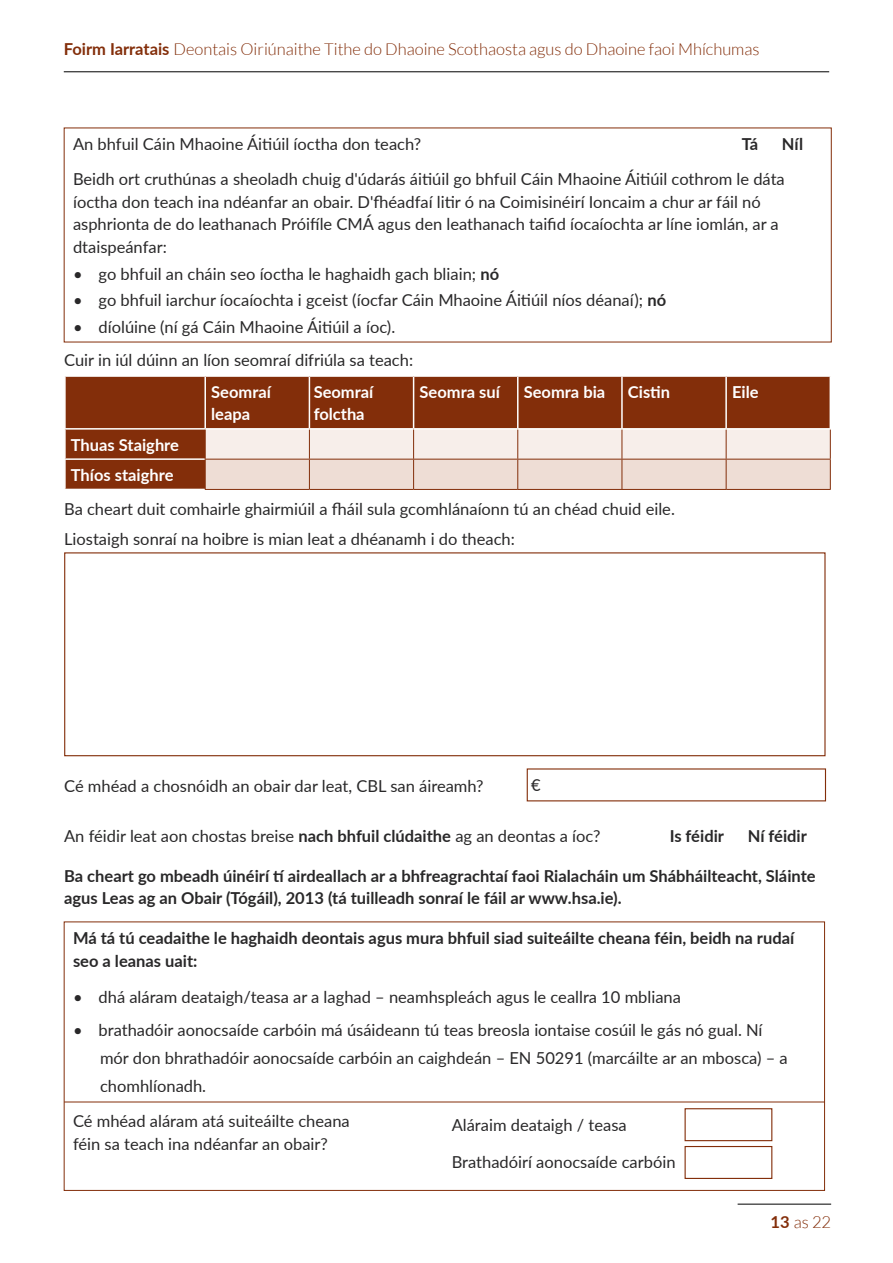
<style>
.page{position:relative;width:893px;height:1263px;background:#fff}
.page>*{position:absolute;margin:0;border:0;box-sizing:border-box;transform-origin:0 0}
.HA_Street_Body{font:16.5px/22.5px "Lato";color:#292829}
.HA_Street_Body-2{font:700 16.5px/22.5px "Lato";color:#292829}
.t1{font:300 16.5px "Lato";color:#832e0a}
.HA_Street_Body-3{font:700 16.5px/22.5px "Lato";color:#fff}
.s1{font-weight:700}
</style>
<div class="page">
<hr style="left:64px;top:71px;width:765px;height:1px;background:#000">
<hr style="left:738px;top:1204px;width:93px;height:1px;background:#000">
<hr style="left:205px;top:489px;width:104px;height:1px;background:#832e0a">
<hr style="left:309px;top:489px;width:105px;height:1px;background:#832e0a">
<hr style="left:414px;top:489px;width:104px;height:1px;background:#832e0a">
<hr style="left:518px;top:489px;width:104px;height:1px;background:#832e0a">
<hr style="left:622px;top:489px;width:104px;height:1px;background:#832e0a">
<hr style="left:726px;top:489px;width:105px;height:1px;background:#832e0a">
<svg style="left:65px;top:376px;width:766px;height:113px;background:#b5816a"></svg>
<hr style="left:205px;top:459px;width:1px;height:30px;background:#832e0a">
<div style="left:64px;top:552px;width:761px;height:204px;border:1px solid #832e0a"></div>
<div style="left:685px;top:1146px;width:87px;height:33px;border:1px solid #832e0a"></div>
<div style="left:685px;top:1108px;width:87px;height:33px;border:1px solid #832e0a"></div>
<hr style="left:64px;top:1101px;width:760px;height:1px;background:#832e0a">
<p class="t1" style="left:64px;top:40px;width:697px"><span class="s1">Foirm Iarratais</span> Deontais Oiriúnaithe Tithe do Dhaoine Scothaosta agus do Dhaoine faoi Mhíchumas</p>
<p class="HA_Street_Body" style="left:73px;top:132px;width:350px">An bhfuil Cáin Mhaoine Áitiúil íoctha don teach?</p>
<p class="HA_Street_Body-2" style="left:742px;top:132px;width:18px">Tá</p>
<p class="HA_Street_Body-2" style="left:782px;top:132px;width:23px">Níl</p>
<p class="HA_Street_Body" style="left:73px;top:167px;width:713px">Beidh ort cruthúnas a sheoladh chuig d'údarás áitiúil go bhfuil Cáin Mhaoine Áitiúil cothrom le dáta íoctha don teach ina ndéanfar an obair. D'fhéadfaí litir ó na Coimisinéirí Ioncaim a chur ar fáil nó asphrionta de do leathanach Próifíle CMÁ agus den leathanach taifid íocaíochta ar líne iomlán, ar a dtaispeánfar:</p>
<p class="HA_Street_Body" style="left:73px;top:262px;width:428px">• go bhfuil an cháin seo íoctha le haghaidh gach bliain; <span class="s1">nó</span></p>
<p class="HA_Street_Body" style="left:73px;top:288px;width:595px">• go bhfuil iarchur íocaíochta i gceist (íocfar Cáin Mhaoine Áitiúil níos déanaí); <span class="s1">nó</span></p>
<p class="HA_Street_Body" style="left:73px;top:315px;width:324px">• díolúine (ní gá Cáin Mhaoine Áitiúil a íoc).</p>
<p class="HA_Street_Body" style="left:64px;top:348px;width:350px">Cuir in iúl dúinn an líon seomraí difriúla sa teach:</p>
<p class="HA_Street_Body-3" style="left:211px;top:380px;width:61px">Seomraí leapa</p>
<p class="HA_Street_Body-3" style="left:314px;top:380px;width:61px">Seomraí folctha</p>
<p class="HA_Street_Body-3" style="left:420px;top:380px;width:82px">Seomra suí</p>
<p class="HA_Street_Body-3" style="left:524px;top:380px;width:83px">Seomra bia</p>
<p class="HA_Street_Body-3" style="left:628px;top:380px;width:44px">Cistin</p>
<p class="HA_Street_Body-3" style="left:732px;top:380px;width:28px">Eile</p>
<p class="HA_Street_Body-3" style="left:71px;top:433px;width:110px">Thuas Staighre</p>
<p class="HA_Street_Body-3" style="left:71px;top:463px;width:104px">Thíos staighre</p>
<p class="HA_Street_Body" style="left:64px;top:497px;width:612px">Ba cheart duit comhairle ghairmiúil a fháil sula gcomhlánaíonn tú an chéad chuid eile.</p>
<p class="HA_Street_Body" style="left:64px;top:527px;width:452px">Liostaigh sonraí na hoibre is mian leat a dhéanamh i do theach:</p>
<p class="HA_Street_Body" style="left:531px;top:773px;width:11px">€</p>
<p class="HA_Street_Body" style="left:64px;top:774px;width:421px">Cé mhéad a chosnóidh an obair dar leat, CBL san áireamh?</p>
<p class="HA_Street_Body" style="left:64px;top:824px;width:538px">An féidir leat aon chostas breise <span class="s1">nach bhfuil clúdaithe</span> ag an deontas a íoc?</p>
<p class="HA_Street_Body-2" style="left:670px;top:824px;width:56px">Is féidir</p>
<p class="HA_Street_Body-2" style="left:748px;top:824px;width:61px">Ní féidir</p>
<p class="HA_Street_Body-2" style="left:64px;top:864px;width:753px">Ba cheart go mbeadh úinéirí tí airdeallach ar a bhfreagrachtaí faoi Rialacháin um Shábháilteacht, Sláinte agus Leas ag an Obair (Tógáil), 2013 (tá tuilleadh sonraí le fáil ar www.hsa.ie).</p>
<p class="HA_Street_Body-2" style="left:73px;top:926px;width:723px">Má tá tú ceadaithe le haghaidh deontais agus mura bhfuil siad suiteáilte cheana féin, beidh na rudaí seo a leanas uait:</p>
<p class="HA_Street_Body" style="left:73px;top:985px;width:609px">• dhá aláram deataigh/teasa ar a laghad – neamhspleách agus le ceallra 10 mbliana</p>
<p class="HA_Street_Body" style="left:100px;top:1015px;width:689px;line-height:28.2px;text-indent:-27px">• brathadóir aonocsaíde carbóin má úsáideann tú teas breosla iontaise cosúil le gás nó gual. Ní mór don bhrathadóir aonocsaíde carbóin an caighdeán – EN 50291 (marcáilte ar an mbosca) – a chomhlíonadh.</p>
<p class="HA_Street_Body" style="left:73px;top:1109px;width:278px">Cé mhéad aláram atá suiteáilte cheana féin sa teach ina ndéanfar an obair?</p>
<p class="HA_Street_Body" style="left:452px;top:1113px;width:177px">Aláraim deataigh / teasa</p>
<p class="HA_Street_Body" style="left:452px;top:1150px;width:225px">Brathadóirí aonocsaíde carbóin</p>
<p class="t1" style="left:770px;top:1213px;width:62px"><span class="s1">13</span> as 22</p>
</div>
